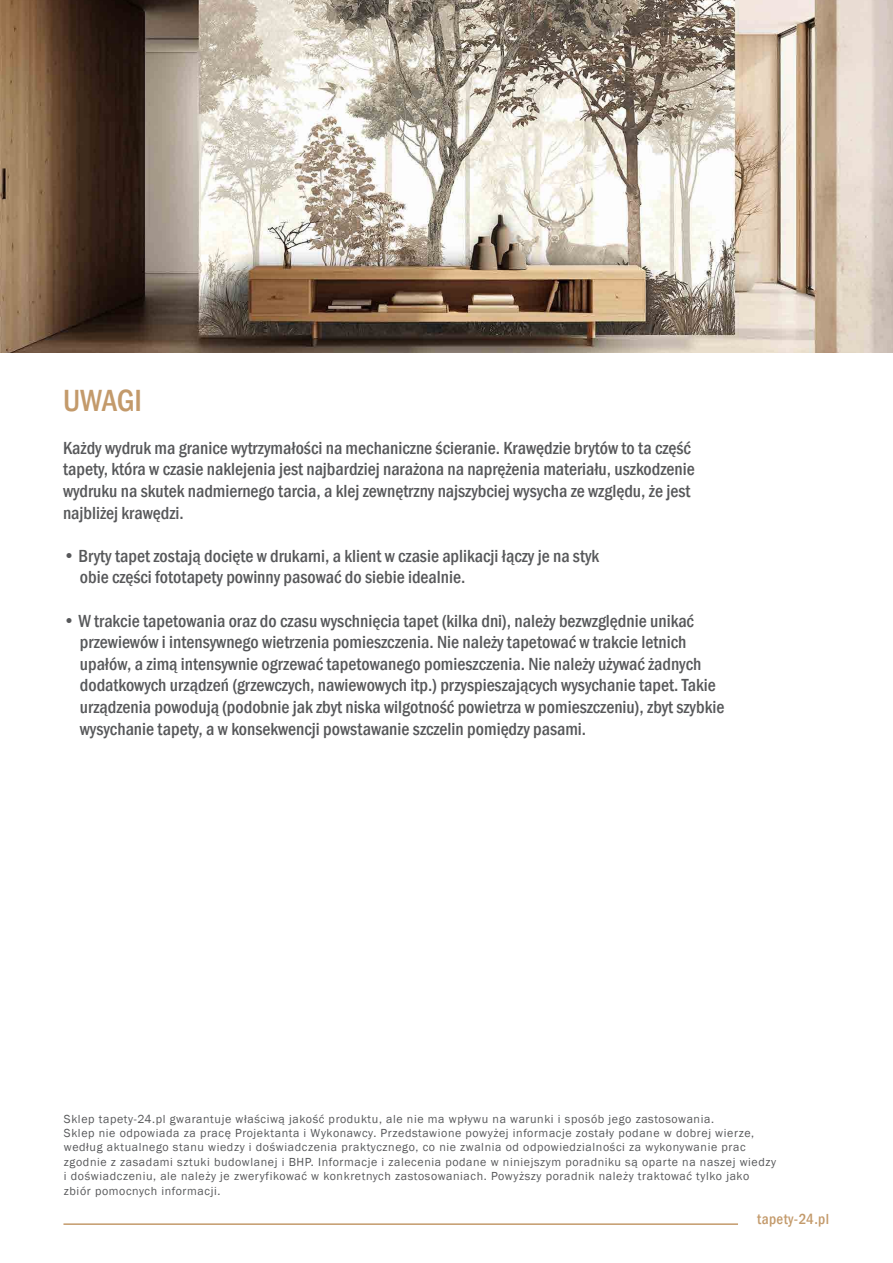
<style>
.page{position:relative;width:893px;height:1263px;background:#fff}
.page>*{position:absolute;margin:0;border:0;box-sizing:border-box;transform-origin:0 0}
.t1{font:500 condensed 31.5px "Franklin Gothic";letter-spacing:-.005em;color:#c39a6b}
.t2{font:500 condensed 18px/21.6px "Franklin Gothic";color:#57585a}
.t3{font:500 condensed 15px "Franklin Gothic";letter-spacing:.025em;color:#c39a6b}
.t4{font:12px/14.4px "Franklin Gothic";letter-spacing:.05em;color:#57585a}
</style>
<div class="page">
<img style="left:0;top:0;width:893px;height:353px">
<hr style="left:63px;top:1223px;width:675px;height:2px;background:#c39a6b">
<h1 class="t1" style="left:63px;top:379px;width:81px">UWAGI</h1>
<p class="t2" style="left:63px;top:437px;width:633px">Każdy wydruk ma granice wytrzymałości na mechaniczne ścieranie. Krawędzie brytów to ta część tapety, która w czasie naklejenia jest najbardziej narażona na naprężenia materiału, uszkodzenie wydruku na skutek nadmiernego tarcia, a klej zewnętrzny najszybciej wysycha ze względu, że jest najbliżej krawędzi.</p>
<p class="t2" style="left:80px;top:545px;width:521px;text-indent:-17px">• Bryty tapet zostają docięte w drukarni, a klient w czasie aplikacji łączy je na styk obie części fototapety powinny pasować do siebie idealnie.</p>
<p class="t2" style="left:80px;top:610px;width:646px;text-indent:-17px">• W trakcie tapetowania oraz do czasu wyschnięcia tapet (kilka dni), należy bezwzględnie unikać przewiewów i intensywnego wietrzenia pomieszczenia. Nie należy tapetować w trakcie letnich upałów, a zimą intensywnie ogrzewać tapetowanego pomieszczenia. Nie należy używać żadnych dodatkowych urządzeń (grzewczych, nawiewowych itp.) przyspieszających wysychanie tapet. Takie urządzenia powodują (podobnie jak zbyt niska wilgotność powietrza w pomieszczeniu), zbyt szybkie wysychanie tapety, a w konsekwencji powstawanie szczelin pomiędzy pasami.</p>
<p class="t4" style="left:64px;top:1111px;width:714px">Sklep tapety-24.pl gwarantuje właściwą jakość produktu, ale nie ma wpływu na warunki i sposób jego zastosowania.<br>Sklep nie odpowiada za pracę Projektanta i Wykonawcy. Przedstawione powyżej informacje zostały podane w dobrej wierze, według aktualnego stanu wiedzy i doświadczenia praktycznego, co nie zwalnia od odpowiedzialności za wykonywanie prac zgodnie z zasadami sztuki budowlanej i BHP. Informacje i zalecenia podane w niniejszym poradniku są oparte na naszej wiedzy i doświadczeniu, ale należy je zweryfikować w konkretnych zastosowaniach. Powyższy poradnik należy traktować tylko jako zbiór pomocnych informacji.</p>
<p class="t3" style="left:757px;top:1209px;width:74px">tapety-24.pl</p>
</div>
